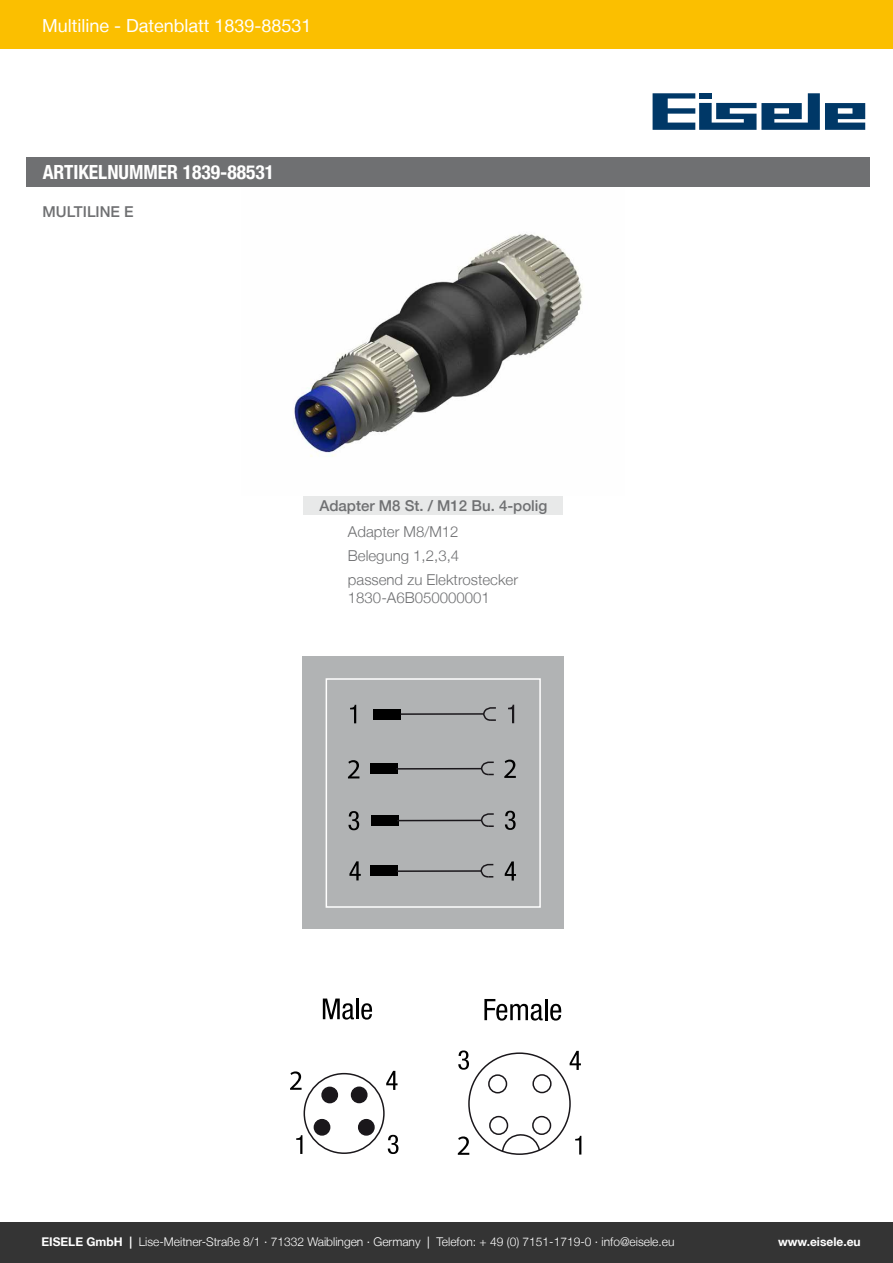
<style>
.page{position:relative;width:893px;height:1263px;background:#fff}
.page>*{position:absolute;margin:0;border:0;box-sizing:border-box;transform-origin:0 0}
.t1{font:700 condensed 19.5px "Helvetica Neue LT";color:#fff}
.t2{font:18px "Helvetica Neue LT";color:#fff}
.t3{font:300 15px/24px "Helvetica Neue LT";color:#6f7072}
.t4{font:500 15px "Helvetica Neue LT";color:#6f7072}
.t5{font:300 12px "Helvetica Neue LT";color:#fff}
.t6{font:700 12px "Helvetica Neue LT";color:#fff}
.s1{font-weight:700}
.s2{font-weight:400}
</style>
<div class="page">
<div style="left:302px;top:656px;width:261px;height:273px;background:#b1b3b4"></div>
<div style="left:370px;top:866px;width:28px;height:10px;background:#000"></div>
<hr style="left:397px;top:870px;width:84px;height:2px;background:#1a171b">
<svg style="left:479px;top:863px;width:15px;height:15px"></svg>
<div style="left:0;top:0;width:892px;height:48px;background:#fbbf00"></div>
<svg style="left:825px;top:103px;width:40px;height:27px"></svg>
<svg style="left:652px;top:93px;width:167px;height:37px"></svg>
<div style="left:27px;top:157px;width:842px;height:30px;background:#6f7072"></div>
<svg style="left:323px;top:999px;width:31px;height:21px"></svg>
<hr style="left:356px;top:999px;width:2px;height:20px;background:#000">
<svg style="left:361px;top:1003px;width:11px;height:17px"></svg>
<svg style="left:484px;top:999px;width:58px;height:22px"></svg>
<hr style="left:545px;top:999px;width:2px;height:21px;background:#000">
<svg style="left:550px;top:1004px;width:11px;height:17px"></svg>
<div style="left:0;top:1221px;width:892px;height:42px;background:#343434"></div>
<div style="left:325px;top:678px;width:216px;height:230px;border:2px solid #fff"></div>
<img style="left:293px;top:233px;width:290px;height:224px">
<div style="left:303px;top:496px;width:259px;height:19px;background:#e8e9e9"></div>
<svg style="left:350px;top:705px;width:6px;height:18px"></svg>
<svg style="left:508px;top:705px;width:6px;height:18px"></svg>
<svg style="left:348px;top:811px;width:11px;height:19px"></svg>
<svg style="left:505px;top:811px;width:10px;height:19px"></svg>
<div style="left:371px;top:815px;width:27px;height:10px;background:#000"></div>
<hr style="left:397px;top:820px;width:84px;height:1px;background:#1a171b">
<svg style="left:480px;top:813px;width:14px;height:14px"></svg>
<div style="left:370px;top:763px;width:28px;height:10px;background:#000"></div>
<hr style="left:396px;top:768px;width:85px;height:2px;background:#1a171b">
<svg style="left:480px;top:761px;width:14px;height:15px"></svg>
<div style="left:373px;top:709px;width:27px;height:10px;background:#000"></div>
<hr style="left:400px;top:713px;width:84px;height:2px;background:#1a171b">
<svg style="left:482px;top:707px;width:14px;height:14px"></svg>
<svg style="left:349px;top:861px;width:12px;height:19px"></svg>
<svg style="left:504px;top:861px;width:12px;height:20px"></svg>
<svg style="left:348px;top:760px;width:11px;height:18px"></svg>
<svg style="left:504px;top:760px;width:12px;height:18px"></svg>
<div style="left:468px;top:1052px;width:102px;height:103px;border:2px solid #1a171b;border-radius:50%"></div>
<div style="left:488px;top:1074px;width:19px;height:19px;border:2px solid #1a171b;border-radius:50%"></div>
<div style="left:532px;top:1074px;width:19px;height:19px;border:2px solid #1a171b;border-radius:50%"></div>
<div style="left:489px;top:1116px;width:19px;height:19px;border:2px solid #1a171b;border-radius:50%"></div>
<div style="left:303px;top:1073px;width:81px;height:81px;border:2px solid #1a171b;border-radius:50%"></div>
<div style="left:322px;top:1087px;width:15px;height:16px;background:#1a171b;border-radius:50%"></div>
<div style="left:321px;top:1087px;width:17px;height:16px;border:2px solid #1a171b;border-radius:50%"></div>
<div style="left:314px;top:1120px;width:15px;height:15px;background:#1a171b;border-radius:50%"></div>
<div style="left:313px;top:1119px;width:17px;height:17px;border:2px solid #1a171b;border-radius:50%"></div>
<div style="left:351px;top:1087px;width:16px;height:16px;background:#1a171b;border-radius:50%"></div>
<div style="left:351px;top:1087px;width:16px;height:16px;border:2px solid #1a171b;border-radius:50%"></div>
<svg style="left:386px;top:1071px;width:11px;height:19px"></svg>
<svg style="left:388px;top:1135px;width:10px;height:19px"></svg>
<svg style="left:569px;top:1051px;width:12px;height:19px"></svg>
<svg style="left:458px;top:1051px;width:11px;height:19px"></svg>
<svg style="left:296px;top:1135px;width:6px;height:19px"></svg>
<svg style="left:575px;top:1136px;width:6px;height:19px"></svg>
<svg style="left:501px;top:1134px;width:40px;height:19px"></svg>
<div style="left:532px;top:1116px;width:19px;height:19px;border:2px solid #1a171b;border-radius:50%"></div>
<div style="left:359px;top:1120px;width:15px;height:15px;background:#1a171b;border-radius:50%"></div>
<div style="left:358px;top:1119px;width:17px;height:17px;border:2px solid #1a171b;border-radius:50%"></div>
<svg style="left:290px;top:1071px;width:11px;height:19px"></svg>
<svg style="left:458px;top:1136px;width:11px;height:19px"></svg>
<h2 class="t2" style="left:42px;top:15px;width:271px">Multiline - Datenblatt 1839-88531</h2>
<h1 class="t1" style="left:43px;top:161px;width:233px">ARTIKELNUMMER 1839-88531</h1>
<p class="t4" style="left:43px;top:202px;width:93px">MULTILINE E</p>
<p class="t4" style="left:319px;top:496px;width:229px">Adapter M8 St. / M12 Bu. 4-polig</p>
<p class="t3" style="left:348px;top:519px;width:172px">Adapter M8/M12<br>Belegung 1,2,3,4 passend zu Elektrostecker</p>
<p class="t3" style="left:348px;top:585px;width:143px">1830-A6B050000001</p>
<p class="t5" style="left:41px;top:1234px;width:634px"><span class="s1">EISELE GmbH |</span> Lise-Meitner-Straße 8/1 · 71332 Waiblingen · Germany <span class="s2">|</span> Telefon: + 49 (0) 7151-1719-0 · info@eisele.eu</p>
<p class="t6" style="left:778px;top:1234px;width:84px">www.eisele.eu</p>
</div>
